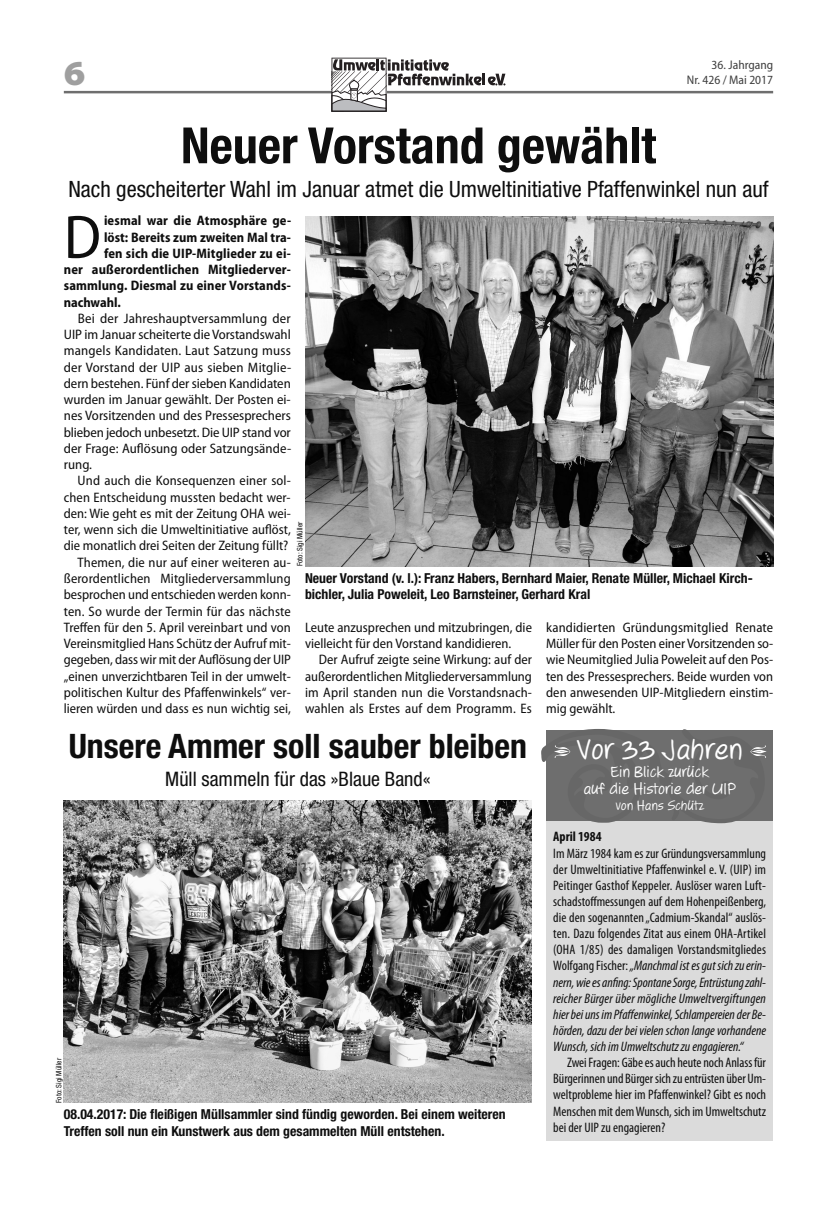
<style>
.page{position:relative;width:837px;height:1205px;background:#fff}
.page>*{position:absolute;margin:0;border:0;box-sizing:border-box;transform-origin:0 0}
.t1{font:semi-condensed 61.88px "Myriad Pro";color:#0e0e0e}
.t2{font:700 condensed 50px "Helvetica Neue";color:#0e0e0e}
.t3{font:900 semi-expanded 35px "Myriad Pro";color:#9f9f9f}
.t4{font:700 condensed 33.75px "Helvetica Neue";color:#0e0e0e}
.t5{font:30px "Josh Handwriting";color:#fff}
.t6{font:condensed 22.5px "Helvetica Neue";color:#0e0e0e}
.t7{font:condensed 20px "Helvetica Neue";color:#0e0e0e}
.t8{font:16.25px/17.4px "Josh Handwriting";color:#fff;text-align:center}
.t9{font:semi-condensed 13.75px/16.2px "Myriad Pro";color:#0e0e0e;text-align:justify}
.t10{font:condensed 13.75px/16.1px "Myriad Pro";color:#0e0e0e;text-align:justify}
.t11{font:700 condensed 13.75px/16.2px "Helvetica Neue";color:#0e0e0e}
.t12{font:700 semi-condensed 13.75px "Myriad Pro";letter-spacing:.01em;color:#0e0e0e}
.t13{font:13.75px "Josh Handwriting";color:#fff}
.t14{font:700 condensed 13.75px "Myriad Pro";color:#0e0e0e}
.t15{font:semi-condensed 12.5px "Myriad Pro";color:#3e3e3e}
.t16{font:condensed 7.5px "Helvetica Neue";color:#0e0e0e}
.s1{font-style:italic}
</style>
<div class="page">
<hr style="left:64px;top:91px;width:708px;height:2px;background:#6e6e6e">
<svg style="left:331px;top:58px;width:174px;height:54px"></svg>
<img style="left:305px;top:217px;width:467px;height:349px">
<div style="left:546px;top:731px;width:226px;height:410px;background:#dbdbdb"></div>
<div style="left:546px;top:730px;width:226px;height:91px;background:#6e6e6e"></div>
<svg style="left:541px;top:729px;width:225px;height:94px"></svg>
<img style="left:64px;top:800px;width:467px;height:302px">
<h3 class="t3" style="left:64px;top:60px;width:23px">6</h3>
<p class="t15" style="left:711px;top:60px;width:63px">36. Jahrgang</p>
<p class="t15" style="left:686px;top:75px;width:88px">Nr. 426 / Mai 2017</p>
<h2 class="t2" style="left:181px;top:128px;width:476px">Neuer Vorstand gewählt</h2>
<h3 class="t6" style="left:68px;top:181px;width:701px">Nach gescheiterter Wahl im Januar atmet die Umweltinitiative Pfaffenwinkel nun auf</h3>
<h1 class="t1" style="left:64px;top:214px;width:39px">D</h1>
<p class="t12" style="left:104px;top:216px;width:188px">iesmal war die Atmosphäre ge-</p>
<p class="t12" style="left:104px;top:232px;width:188px">löst: Bereits zum zweiten Mal tra-</p>
<p class="t12" style="left:104px;top:248px;width:188px">fen sich die UIP-Mitglieder zu ei-</p>
<p class="t12" style="left:64px;top:264px;width:228px">ner außerordentlichen Mitgliederver-</p>
<p class="t12" style="left:64px;top:281px;width:228px">sammlung. Diesmal zu einer Vorstands-</p>
<p class="t12" style="left:64px;top:297px;width:59px">nachwahl.</p>
<p class="t9" style="left:64px;top:311px;width:229px;text-indent:14px">Bei der Jahreshauptversammlung der UIP im Januar scheiterte dieVorstandswahl mangels Kandidaten. Laut Satzung muss der Vorstand der UIP aus sieben Mitglie&shy;dern bestehen. Fünf der sieben Kandidaten wurden im Januar gewählt. Der Posten ei&shy;nes Vorsitzenden und des Pressesprechers blieben jedoch unbesetzt. Die UIP stand vor der Frage: Auflösung oder Satzungsände&shy;rung.</p>
<p class="t9" style="left:64px;top:474px;width:228px;text-align:right">Und auch die Konsequenzen einer sol&shy;chen Entscheidung mussten bedacht wer&shy;den: Wie geht es mit der Zeitung OHA wei&shy;ter, wenn sich die Umweltinitiative auflöst, die monatlich drei Seiten der Zeitung füllt?<br>Themen, die nur auf einer weiteren au&shy;ßerordentlichen Mitgliederversammlung besprochen und entschieden werden konn&shy;ten. So wurde der Termin für das nächste Treffen für den 5. April vereinbart und von Vereinsmitglied Hans Schütz der Aufruf mit&shy;gegeben, dass wir mit der Auflösung der UIP „einen unverzichtbaren Teil in der umwelt&shy;politischen Kultur des Pfaffenwinkels“ ver&shy;lieren würden und dass es nun wichtig sei,</p>
<p class="t16" style="left:297px;top:566px;width:46px;rotate:-90deg">Foto: Sigi Müller</p>
<p class="t11" style="left:305px;top:571px;width:449px">Neuer Vorstand (v. l.): Franz Habers, Bernhard Maier, Renate Müller, Michael Kirch&shy;bichler, Julia Poweleit, Leo Barnsteiner, Gerhard Kral</p>
<p class="t9" style="left:305px;top:620px;width:228px">Leute anzusprechen und mitzubringen, die vielleicht für den Vorstand kandidieren.</p>
<p class="t9" style="left:305px;top:653px;width:228px;text-indent:14px">Der Aufruf zeigte seine Wirkung: auf der außerordentlichen Mitgliederversammlung im April standen nun die Vorstandsnach&shy;wahlen als Erstes auf dem Programm. Es</p>
<p class="t9" style="left:546px;top:620px;width:228px">kandidierten Gründungsmitglied Renate Müller für den Posten einerVorsitzenden so&shy;wie Neumitglied Julia Poweleit auf den Pos&shy;ten des Pressesprechers. Beide wurden von den anwesenden UIP-Mitgliedern einstim&shy;mig gewählt.</p>
<h3 class="t4" style="left:69px;top:734px;width:459px">Unsere Ammer soll sauber bleiben</h3>
<h3 class="t7" style="left:165px;top:771px;width:267px">Müll sammeln für das »Blaue Band«</h3>
<p class="t16" style="left:56px;top:1103px;width:46px;rotate:-90deg">Foto: Sigi Müller</p>
<p class="t11" style="left:64px;top:1107px;width:443px">08.04.2017: Die fleißigen Müllsammler sind fündig geworden. Bei einem weiteren<br>Treffen soll nun ein Kunstwerk aus dem gesammelten Müll entstehen.</p>
<h3 class="t5" style="left:576px;top:737px;width:167px">Vor 33 Jahren</h3>
<p class="t8" style="left:583px;top:764px;width:154px">Ein Blick zurück<br>auf die Historie der UIP</p>
<p class="t13" style="left:615px;top:800px;width:89px">von Hans Schütz</p>
<p class="t14" style="left:553px;top:832px;width:50px">April 1984</p>
<p class="t10" style="left:553px;top:846px;width:214px">Im März 1984 kam es zur Gründungsversammlung der Umweltinitiative Pfaffenwinkel e. V. (UIP) im Peitinger Gasthof Keppeler. Auslöser waren Luft&shy;schadstoffmessungen auf dem Hohenpeißenberg, die den sogenannten„Cadmium-Skandal“ auslös&shy;ten. Dazu folgendes Zitat aus einem OHA-Artikel (OHA 1/85) des damaligen Vorstandsmitgliedes WolfgangFischer:<span class="s1">„Manchmal istesgutsichzuerin&shy;nern,wieesanfing:SpontaneSorge,Entrüstungzahl&shy;reicher Bürger über mögliche Umweltvergiftungen hierbeiunsimPfaffenwinkel,Schlampereiender Be&shy;hörden, dazu der bei vielen schon lange vorhandene Wunsch, sichimUmweltschutzzuengagieren.“</span></p>
<p class="t10" style="left:553px;top:1056px;width:214px;text-indent:14px">ZweiFragen: Gäbeesauch heute noch Anlassfür Bürgerinnen und Bürgersich zuentrüsten über Um&shy;weltprobleme hier im Pfaffenwinkel? Gibt es noch Menschen mit demWunsch, sich im Umweltschutz bei der UIP zu engagieren?</p>
</div>
